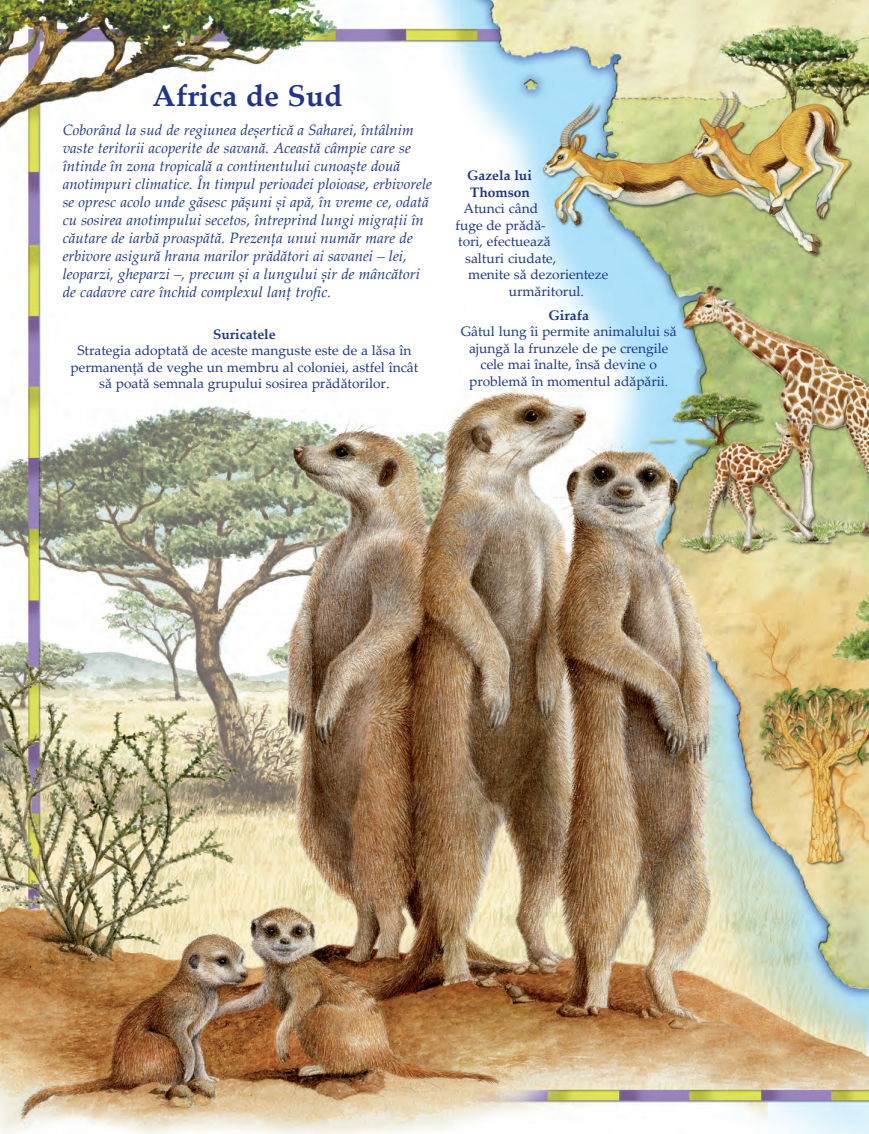
<style>
.page{position:relative;width:869px;height:1134px;background:#fff}
.page>*{position:absolute;margin:0;border:0;box-sizing:border-box;transform-origin:0 0}
.Normale{font:700 30px "Palatino Linotype";color:#1e358b}
.Normale-2{font:italic 15px/18px "Palatino Linotype";color:#1e358b}
.Normale-3{font:13.75px/16.5px "Palatino Linotype";color:#1e358b;text-align:center}
.Normale-4{font:700 13.75px/16.5px "Palatino Linotype";color:#1e358b}
</style>
<div class="page">
<img style="left:0;top:0;width:868px;height:1134px">
<p class="Normale" style="left:152px;top:74px;width:191px">Africa de Sud</p>
<p class="Normale-2" style="left:63px;top:120px;width:370px">Coborând la sud de regiunea deșertică a Saharei, întâlnim vaste teritorii acoperite de savană. Această câmpie care se întinde în zona tropicală a continentului cunoaște două anotimpuri climatice. În timpul perioadei ploioase, erbivorele se opresc acolo unde găsesc pășuni și apă, în vreme ce, odată cu sosirea anotimpului secetos, întreprind lungi migrații în căutare de iarbă proaspătă. Prezența unui număr mare de erbivore asigură hrana marilor prădători ai savanei – lei, leoparzi, gheparzi –, precum și a lungului șir de mâncători de cadavre care închid complexul lanț trofic.</p>
<p class="Normale-4" style="left:213px;top:325px;width:64px">Suricatele</p>
<p class="Normale-3" style="left:70px;top:342px;width:349px">Strategia adoptată de aceste manguste este de a lăsa în permanență de veghe un membru al coloniei, astfel încât să poată semnala grupului sosirea prădătorilor.</p>
<p class="Normale-4" style="left:467px;top:167px;width:66px">Gazela lui<br>Thomson</p>
<p class="Normale-3" style="left:463px;top:200px;width:76px">Atunci când</p>
<p class="Normale-3" style="left:455px;top:216px;width:92px">fuge de prădă-</p>
<p class="Normale-3" style="left:458px;top:233px;width:94px">tori, efectuează</p>
<p class="Normale-3" style="left:465px;top:249px;width:92px">salturi ciudate,</p>
<p class="Normale-3" style="left:468px;top:266px;width:141px">menite să dezorienteze</p>
<p class="Normale-3" style="left:508px;top:282px;width:77px">urmăritorul.</p>
<p class="Normale-4" style="left:548px;top:306px;width:42px">Girafa</p>
<p class="Normale-3" style="left:460px;top:323px;width:217px">Gâtul lung îi permite animalului să ajungă la frunzele de pe crengile cele mai înalte, însă devine o problemă în momentul adăpării.</p>
</div>
